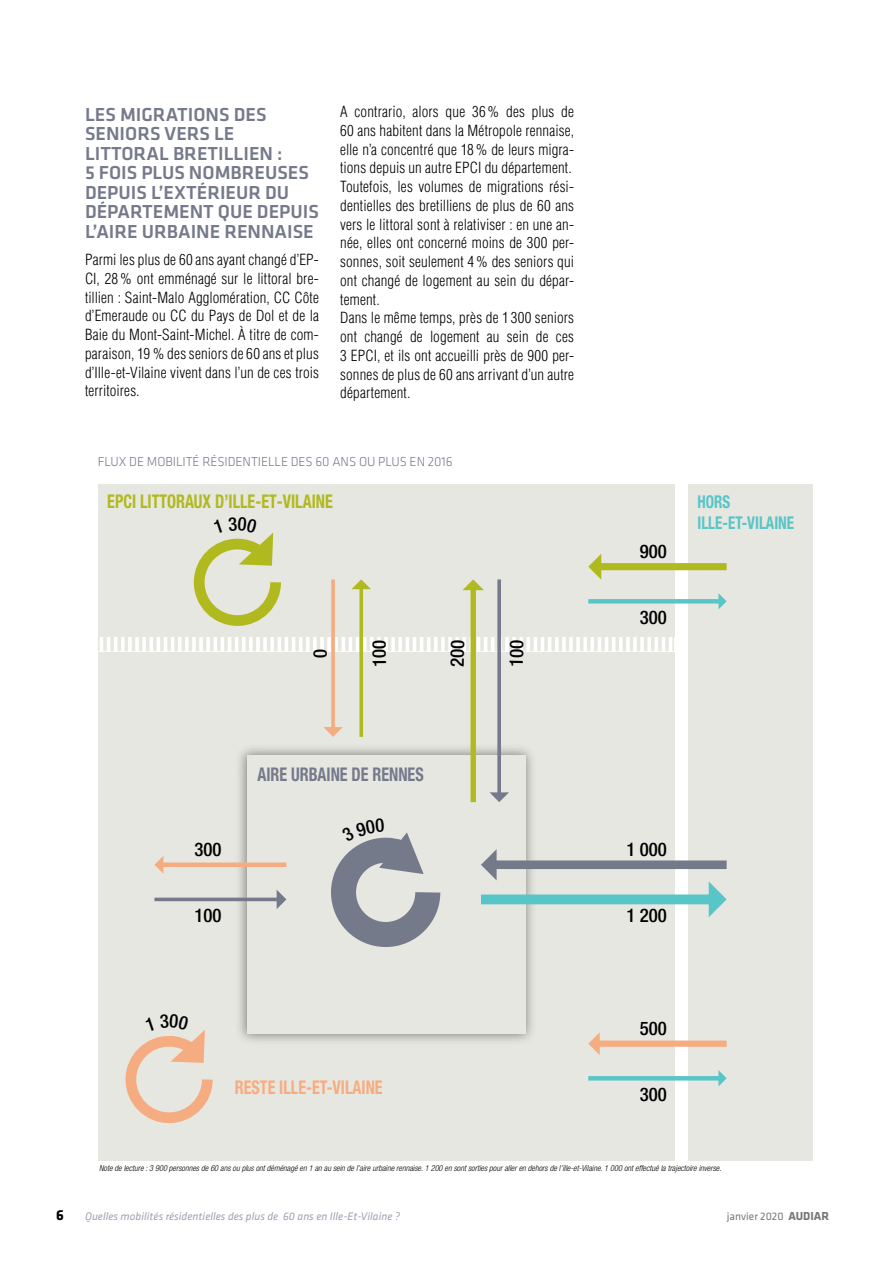
<style>
.page{position:relative;width:893px;height:1263px;background:#fff}
.page>*{position:absolute;margin:0;border:0;box-sizing:border-box;transform-origin:0 0}
.t1{font:500 19.5px/19.5px "Klavika";color:#757a8b}
.t2{font:700 condensed 18.9px "Helvetica Neue";color:#b0b91d;scale:.85 1}
.t3{font:700 condensed 18.9px "Helvetica Neue";color:#f6ac81;scale:.85 1}
.t4{font:700 condensed 18.9px "Helvetica Neue";color:#757a8b;scale:.85 1}
.t5{font:500 condensed 18.75px "Helvetica Neue";color:#000}
.t6{font:700 condensed 17.7px/21.1px "Helvetica Neue";color:#58c5c7;scale:.85 1}
.t7{font:300 condensed 15px/18.8px "Helvetica LT Std";letter-spacing:.01em;color:#000;text-align:justify}
.t8{font:700 15px "Klavika";color:#000}
.t9{font:300 13.5px "Klavika";letter-spacing:-.005em;color:#757a8b}
.t10{font:italic 11.25px "Klavika";color:#9da1b0}
.t11{font:11.25px "Klavika";color:#77787b}
.t12{font:italic 300 condensed 8.25px "Helvetica Neue LT Std";color:#000}
.s1{font-weight:700;font-size:12px}
</style>
<div class="page">
<div style="left:98px;top:652px;width:576px;height:508px;background:#e7e7e2"></div>
<div style="left:688px;top:484px;width:125px;height:676px;background:#e7e7e2"></div>
<div style="left:98px;top:484px;width:576px;height:153px;background:#e7e7e2"></div>
<img style="left:231px;top:739px;width:310px;height:302px">
<div style="left:247px;top:755px;width:278px;height:278px;background:#e7e7e2"></div>
<div style="left:471px;top:589px;width:5px;height:213px;background:#b0b91d"></div>
<svg style="left:462px;top:579px;width:22px;height:11px"></svg>
<svg style="left:497px;top:579px;width:4px;height:213px"></svg>
<svg style="left:489px;top:792px;width:20px;height:10px"></svg>
<hr style="left:154px;top:898px;width:124px;height:3px;background:#757a8b">
<svg style="left:277px;top:890px;width:9px;height:19px"></svg>
<div style="left:162px;top:862px;width:124px;height:5px;background:#f6ac81"></div>
<svg style="left:154px;top:856px;width:9px;height:17px"></svg>
<div style="left:598px;top:1040px;width:129px;height:7px;background:#f6ac81"></div>
<svg style="left:588px;top:1032px;width:12px;height:23px"></svg>
<div style="left:494px;top:860px;width:233px;height:9px;background:#757a8b"></div>
<svg style="left:481px;top:849px;width:16px;height:31px"></svg>
<hr style="left:588px;top:1076px;width:132px;height:4px;background:#58c5c7">
<svg style="left:718px;top:1070px;width:9px;height:16px"></svg>
<div style="left:600px;top:563px;width:127px;height:7px;background:#b0b91d"></div>
<svg style="left:588px;top:554px;width:13px;height:26px"></svg>
<hr style="left:588px;top:599px;width:132px;height:4px;background:#58c5c7">
<svg style="left:718px;top:593px;width:9px;height:16px"></svg>
<svg style="left:331px;top:579px;width:4px;height:148px"></svg>
<svg style="left:323px;top:727px;width:20px;height:10px"></svg>
<svg style="left:359px;top:589px;width:4px;height:148px"></svg>
<svg style="left:351px;top:579px;width:20px;height:10px"></svg>
<div style="left:481px;top:894px;width:230px;height:10px;background:#58c5c7"></div>
<svg style="left:709px;top:882px;width:18px;height:35px"></svg>
<svg style="left:193px;top:532px;width:88px;height:94px"></svg>
<svg style="left:125px;top:1030px;width:88px;height:94px"></svg>
<svg style="left:331px;top:832px;width:110px;height:115px"></svg>
<svg style="left:98px;top:637px;width:576px;height:29px"></svg>
<h1 class="t1" style="left:85px;top:105px;width:235px">LES MIGRATIONS DES<br>SENIORS VERS LE<br>LITTORAL BRETILLIEN :<br>5 FOIS PLUS NOMBREUSES<br>DEPUIS L’EXTÉRIEUR DU<br>DÉPARTEMENT QUE DEPUIS<br>L’AIRE URBAINE RENNAISE</h1>
<p class="t7" style="left:85px;top:250px;width:235px">Parmi les plus de 60 ans ayant changé d’EP-CI, 28% ont emménagé sur le littoral bre&shy;tillien : Saint-Malo Agglomération, CC Côte d’Emeraude ou CC du Pays de Dol et de la Baie du Mont-Saint-Michel. À titre de com&shy;paraison, 19 % des seniors de 60 ans et plus d’Ille-et-Vilaine vivent dans l’un de ces trois territoires.</p>
<p class="t7" style="left:340px;top:102px;width:235px;text-align:left">A contrario, alors que 36% des plus de 60 ans habitent dans la Métropole rennaise, elle n’a concentré que 18% de leurs migra&shy;tions depuis un autre EPCI du département.<br>Toutefois, les volumes de migrations rési&shy;dentielles des bretilliens de plus de 60 ans vers le littoral sont à relativiser : en une an&shy;née, elles ont concerné moins de 300 per&shy;sonnes, soit seulement 4% des seniors qui ont changé de logement au sein du dépar&shy;tement.<br>Dans le même temps, près de 1 300 seniors ont changé de logement au sein de ces 3 EPCI, et ils ont accueilli près de 900 per&shy;sonnes de plus de 60 ans arrivant d’un autre département.</p>
<p class="t9" style="left:98px;top:454px;width:356px">FLUX DE MOBILITÉ RÉSIDENTIELLE DES 60 ANS OU PLUS EN 2016</p>
<p class="t2" style="left:107px;top:490px;width:267px">EPCI LITTORAUX D’ILLE-ET-VILAINE</p>
<p class="t6" style="left:697px;top:491px;width:115px">HORS<br>ILLE-ET-VILAINE</p>
<p class="t5" style="left:640px;top:540px;width:29px">900</p>
<p class="t5" style="left:309px;top:658px;width:11px;rotate:-90deg">0</p>
<p class="t5" style="left:368px;top:667px;width:29px;rotate:-90deg">100</p>
<p class="t5" style="left:194px;top:838px;width:29px">300</p>
<p class="t5" style="left:194px;top:904px;width:29px">100</p>
<p class="t4" style="left:257px;top:763px;width:197px">AIRE URBAINE DE RENNES</p>
<p class="t3" style="left:235px;top:1075px;width:175px">RESTE ILLE-ET-VILAINE</p>
<p class="t5" style="left:640px;top:606px;width:29px">300</p>
<p class="t5" style="left:626px;top:838px;width:42px">1 000</p>
<p class="t5" style="left:626px;top:904px;width:42px">1 200</p>
<p class="t5" style="left:640px;top:1017px;width:29px">500</p>
<p class="t5" style="left:640px;top:1083px;width:29px">300</p>
<p class="t12" style="left:99px;top:1164px;width:624px">Note de lecture : 3 900 personnes de 60 ans ou plus ont déménagé en 1 an au sein de l’aire urbaine rennaise. 1 200 en sont sorties pour aller en dehors de l’ille-et-Vilaine. 1 000 ont effectué la trajectoire inverse.</p>
<p class="t8" style="left:56px;top:1207px;width:9px">6</p>
<p class="t10" style="left:85px;top:1210px;width:317px">Quelles mobilités résidentielles des plus de 60 ans en Ille-Et-Vilaine ?</p>
<p class="t11" style="left:727px;top:1210px;width:104px">janvier 2020 <span class="s1">AUDIAR</span></p>
</div>
